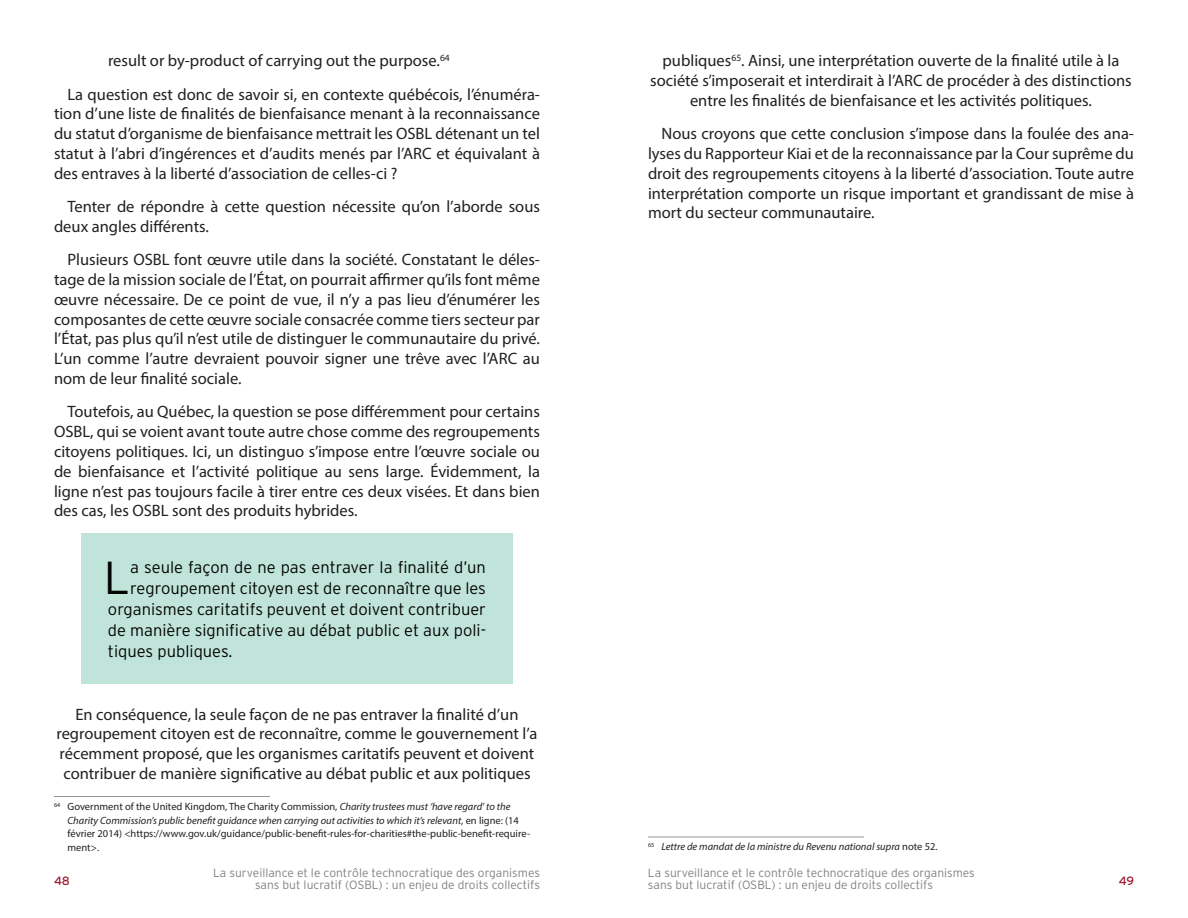
<style>
.page{position:relative;width:1188px;height:918px;background:#fff}
.page>*{position:absolute;margin:0;border:0;box-sizing:border-box;transform-origin:0 0}
.t1{font:300 46.2px "Interstate";color:#040503}
.t2{font:16.5px/19.8px "Myriad Pro";color:#231f20;text-align:justify}
.t3{font:300 16.5px "Interstate";color:#040503}
.t4{font:300 12px/12px "Interstate";color:#808285;text-align:right}
.t5{font:12px "Interstate";color:#9d1b32}
.t6{font:10.5px/13.5px "Myriad Pro";color:#231f20}
.t7{font:italic 10.5px "Myriad Pro";color:#231f20}
.s1{font-style:italic}
.s2{font-style:normal}
</style>
<div class="page">
<hr style="left:648px;top:837px;width:216px;height:1px;background:#939598">
<div style="left:81px;top:533px;width:432px;height:151px;background:#c0e3da"></div>
<hr style="left:54px;top:796px;width:216px;height:1px;background:#939598">
<p class="t2" style="left:68px;top:44px;width:474px;line-height:33.3px;text-indent:40px">result or by-product of carrying out the purpose.<sup>64<br></sup>La question est donc de savoir si, en contexte québécois, l’énuméra-</p>
<p class="t2" style="left:54px;top:104px;width:487px">tion d’une liste de finalités de bienfaisance menant à la reconnaissance du statut d’organisme de bienfaisance mettrait les OSBL détenant un tel statut à l’abri d’ingérences et d’audits menés par l’ARC et équivalant à des entraves à la liberté d’association de celles-ci ?</p>
<p class="t2" style="left:54px;top:196px;width:487px;text-indent:13px">Tenter de répondre à cette question nécessite qu’on l’aborde sous deux angles différents.</p>
<p class="t2" style="left:54px;top:250px;width:488px;text-indent:13px">Plusieurs OSBL font œuvre utile dans la société. Constatant le déles&shy;tage de la mission sociale de l’État, on pourrait affirmer qu’ils font même œuvre nécessaire. De ce point de vue, il n’y a pas lieu d’énumérer les composantes de cette œuvre sociale consacrée comme tiers secteur par l’État, pas plus qu’il n’est utile de distinguer le communautaire du privé.<br>L’un comme l’autre devraient pouvoir signer une trêve avec l’ARC au nom de leur finalité sociale.</p>
<p class="t2" style="left:54px;top:402px;width:488px;text-indent:13px">Toutefois, au Québec, la question se pose différemment pour certains OSBL, qui se voient avant toute autre chose comme des regroupements citoyens politiques. Ici, un distinguo s’impose entre l’œuvre sociale ou de bienfaisance et l’activité politique au sens large. Évidemment, la ligne n’est pas toujours facile à tirer entre ces deux visées. Et dans bien des cas, les OSBL sont des produits hybrides.</p>
<h1 class="t1" style="left:104px;top:552px;width:28px">L</h1>
<p class="t3" style="left:130px;top:558px;width:357px">a seule façon de ne pas entraver la finalité d’un</p>
<p class="t3" style="left:130px;top:579px;width:357px">regroupement citoyen est de reconnaître que les</p>
<p class="t3" style="left:108px;top:600px;width:380px">organismes caritatifs peuvent et doivent contribuer</p>
<p class="t3" style="left:108px;top:621px;width:380px">de manière significative au débat public et aux poli-</p>
<p class="t3" style="left:108px;top:642px;width:126px">tiques publiques.</p>
<p class="t2" style="left:56px;top:704px;width:483px;text-align:center">En conséquence, la seule façon de ne pas entraver la finalité d’un regroupement citoyen est de reconnaître, comme le gouvernement l’a récemment proposé, que les organismes caritatifs peuvent et doivent contribuer de manière significative au débat public et aux politiques</p>
<p class="t6" style="left:68px;top:800px;width:464px;text-indent:-14px"><sup>64</sup> Government of the United Kingdom, The Charity Commission, <span class="s1">Charity trustees must ‘have regard’ to the Charity Commission’s public benefit guidance when carrying out activities to which it’s relevant</span>, en ligne: (14 février 2014) &lt;https://www.gov.uk/guidance/public-benefit-rules-for-charities#the-public-benefit-require&shy;ment&gt;.</p>
<p class="t2" style="left:650px;top:51px;width:483px;text-align:center">publiques<sup>65</sup>. Ainsi, une interprétation ouverte de la finalité utile à la société s’imposerait et interdirait à l’ARC de procéder à des distinctions entre les finalités de bienfaisance et les activités politiques.</p>
<p class="t2" style="left:648px;top:124px;width:488px;text-indent:13px">Nous croyons que cette conclusion s’impose dans la foulée des ana&shy;lyses du Rapporteur Kiai et de la reconnaissance par la Cour suprême du droit des regroupements citoyens à la liberté d’association. Toute autre interprétation comporte un risque important et grandissant de mise à mort du secteur communautaire.</p>
<p class="t7" style="left:648px;top:840px;width:291px"><sup>65</sup> Lettre de mandat de la ministre du Revenu national supra <span class="s2">note 52.</span></p>
<p class="t4" style="left:213px;top:867px;width:328px">La surveillance et le contrôle technocratique des organismes sans but lucratif (OSBL) : un enjeu de droits collectifs</p>
<p class="t4" style="left:648px;top:867px;width:328px;text-align:left">La surveillance et le contrôle technocratique des organismes sans but lucratif (OSBL) : un enjeu de droits collectifs</p>
<p class="t5" style="left:54px;top:874px;width:17px">48</p>
<p class="t5" style="left:1119px;top:874px;width:17px">49</p>
</div>
